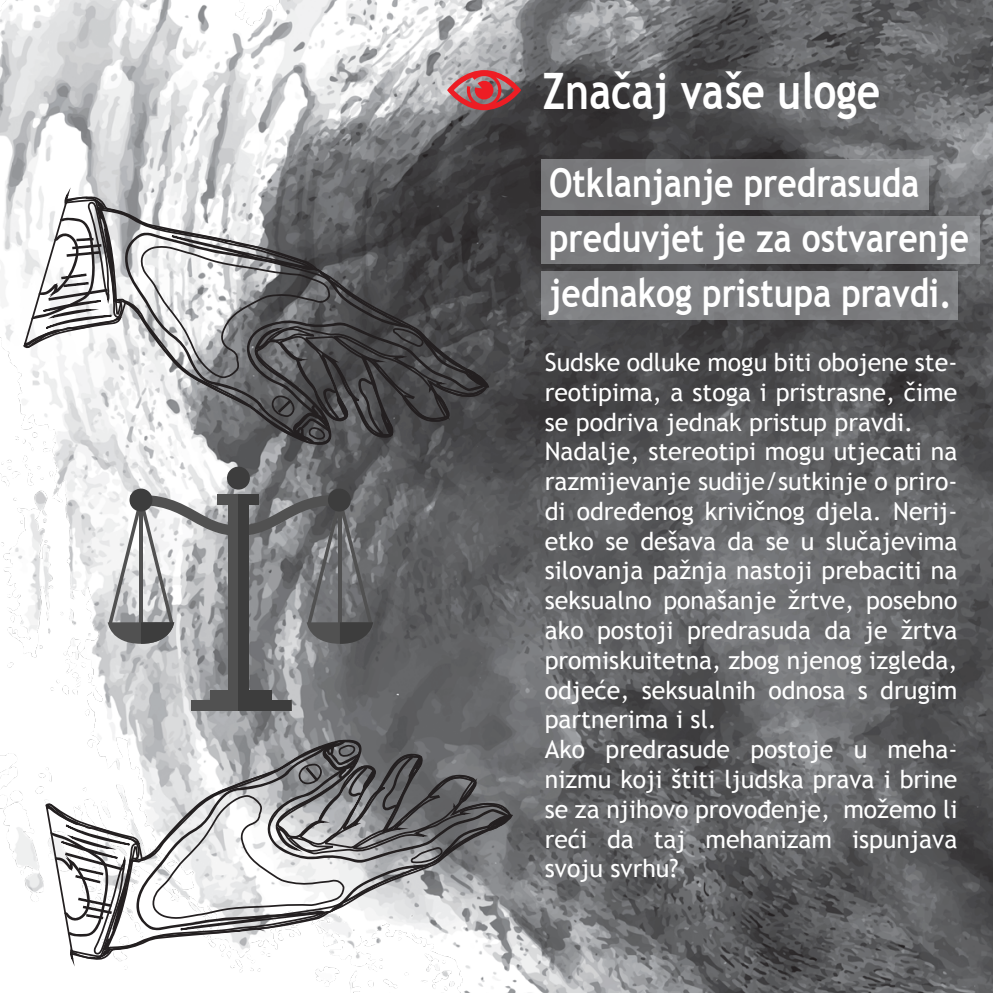
<style>
.page{position:relative;width:993px;height:993px;background:#fff}
.page>*{position:absolute;margin:0;border:0;box-sizing:border-box;transform-origin:0 0}
.t1{font:700 50.23px "Trebuchet MS";color:#fff;scale:.81 1}
.t2{font:700 39.73px/54.6px "Trebuchet MS";color:#fff;scale:.85 1}
.t3{font:24.85px/29.8px "Trebuchet MS";color:#fff}
</style>
<div class="page">
<img style="left:0;top:0;width:992px;height:992px">
<svg style="left:447px;top:70px;width:74px;height:40px;background:#b55c60"></svg>
<div style="left:540px;top:159px;width:388px;height:50px;background:linear-gradient(to right,#737375,#87888b)"></div>
<div style="left:540px;top:215px;width:438px;height:48px;background:#7b7c7e"></div>
<div style="left:540px;top:271px;width:417px;height:48px;background:#7d7f81"></div>
<div style="left:227px;top:466px;width:23px;height:23px;background:#3d3d3d;border-radius:50%"></div>
<svg style="left:129px;top:488px;width:23px;height:23px"></svg>
<div style="left:328px;top:488px;width:23px;height:23px;background:#3d3d3d;border-radius:50%"></div>
<svg style="left:22px;top:181px;width:468px;height:264px"></svg>
<svg style="left:0;top:196px;width:488px;height:249px"></svg>
<svg style="left:135px;top:972px;width:132px;height:20px"></svg>
<svg style="left:267px;top:972px;width:244px;height:20px"></svg>
<svg style="left:44px;top:738px;width:470px;height:234px"></svg>
<svg style="left:21px;top:492px;width:425px;height:466px"></svg>
<h1 class="t1" style="left:542px;top:60px;width:418px">Značaj vaše uloge</h1>
<h2 class="t2" style="left:549px;top:156px;width:495px">Otklanjanje predrasuda preduvjet je za ostvarenje jednakog pristupa pravdi.</h2>
<p class="t3" style="left:544px;top:347px;width:414px">Sudske odluke mogu biti obojene ste&shy;reotipima, a stoga i pristrasne, čime se podriva jednak pristup pravdi.<br>Nadalje, stereotipi mogu utjecati na razmijevanje sudije/sutkinje o priro&shy;di određenog krivičnog djela. Nerij&shy;etko se dešava da se u slučajevima silovanja pažnja nastoji prebaciti na seksualno ponašanje žrtve, posebno ako postoji predrasuda da je žrtva promiskuitetna, zbog njenog izgleda, odjeće, seksualnih odnosa s drugim partnerima i sl.<br>Ako predrasude postoje u meha&shy;nizmu koji štiti ljudska prava i brine se za njihovo provođenje, možemo li reći da taj mehanizam ispunjava svoju svrhu?</p>
</div>
